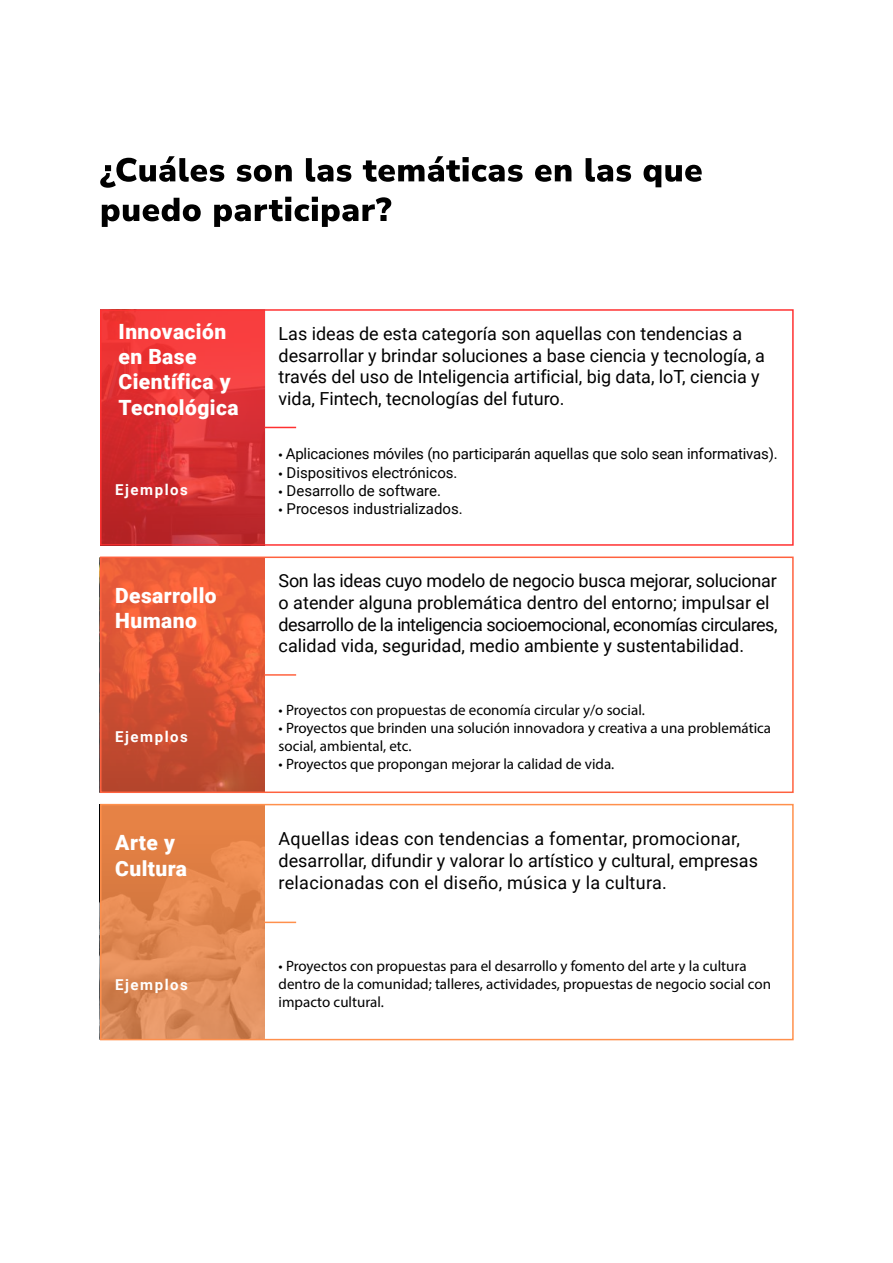
<style>
.page{position:relative;width:893px;height:1263px;background:#fff}
.page>*{position:absolute;margin:0;border:0;box-sizing:border-box;transform-origin:0 0}
.t1{font:900 21px/25.2px "Roboto";letter-spacing:.02em;color:#fff}
.t2{font:18px/21.6px "Roboto";color:#000}
.t3{font:15px/18px "Myriad Pro";color:#000}
.t4{font:15px "Roboto";letter-spacing:-.005em;color:#000}
.t5{font:700 15px "Roboto";letter-spacing:.1em;color:#fff}
.s1{font-family:"Myriad Pro"}
</style>
<div class="page">
<svg style="left:100px;top:156px;width:124px;height:32px"></svg>
<svg style="left:237px;top:165px;width:55px;height:17px"></svg>
<svg style="left:306px;top:158px;width:45px;height:24px"></svg>
<svg style="left:363px;top:156px;width:160px;height:26px"></svg>
<svg style="left:535px;top:165px;width:36px;height:17px"></svg>
<svg style="left:586px;top:158px;width:45px;height:24px"></svg>
<svg style="left:644px;top:165px;width:58px;height:22px"></svg>
<svg style="left:102px;top:198px;width:99px;height:29px"></svg>
<svg style="left:214px;top:197px;width:177px;height:30px"></svg>
<svg style="left:103px;top:559px;width:161px;height:231px;background:#da5535"></svg>
<svg style="left:103px;top:312px;width:161px;height:231px;background:#db3234"></svg>
<svg style="left:103px;top:807px;width:161px;height:230px;background:#e18750"></svg>
<hr style="left:264px;top:427px;width:32px;height:1px;background:#ff3131">
<div style="left:100px;top:309px;width:694px;height:237px;border:2px solid #ff3131"></div>
<div style="left:100px;top:556px;width:694px;height:237px;border:2px solid #ff623f"></div>
<div style="left:100px;top:804px;width:694px;height:236px;border:2px solid #ff904c"></div>
<hr style="left:264px;top:674px;width:32px;height:2px;background:#ff623f">
<hr style="left:264px;top:922px;width:32px;height:1px;background:#ff904c">
<p class="t1" style="left:119px;top:318px;width:122px">Innovación en Base<br>Científica y<br>Tecnológica</p>
<p class="t5" style="left:115px;top:479px;width:74px">Ejemplos</p>
<p class="t1" style="left:115px;top:582px;width:103px">Desarrollo<br>Humano</p>
<p class="t5" style="left:115px;top:726px;width:74px">Ejemplos</p>
<p class="t1" style="left:115px;top:829px;width:73px">Arte y<br>Cultura</p>
<p class="t5" style="left:115px;top:974px;width:74px">Ejemplos</p>
<p class="t2" style="left:279px;top:322px;width:488px">Las ideas de esta categoría son aquellas con tendencias a desarrollar y brindar soluciones a base ciencia y tecnología, a través del uso de Inteligencia artificial, big data, loT, ciencia y vida, Fintech, tecnologías del futuro.</p>
<p class="t4" style="left:279px;top:443px;width:501px"><span class="s1">•</span> Aplicaciones móviles (no participarán aquellas que solo sean informativas).</p>
<p class="t4" style="left:279px;top:462px;width:180px"><span class="s1">•</span> Dispositivos electrónicos.</p>
<p class="t4" style="left:279px;top:480px;width:164px"><span class="s1">•</span> Desarrollo de software.</p>
<p class="t4" style="left:279px;top:498px;width:186px"><span class="s1">•</span> Procesos industrializados.</p>
<p class="t2" style="left:279px;top:569px;width:500px">Son las ideas cuyo modelo de negocio busca mejorar, solucionar o atender alguna problemática dentro del entorno; impulsar el desarrollo de la inteligencia socioemocional, economías circulares, calidad vida, seguridad, medio ambiente y sustentabilidad.</p>
<p class="t3" style="left:279px;top:701px;width:368px">• Proyectos con propuestas de economía circular y/o social.</p>
<p class="t3" style="left:279px;top:719px;width:494px">• Proyectos que brinden una solución innovadora y creativa a una problemática social, ambiental, etc.</p>
<p class="t3" style="left:279px;top:755px;width:337px">• Proyectos que propongan mejorar la calidad de vida.</p>
<p class="t2" style="left:279px;top:827px;width:481px">Aquellas ideas con tendencias a fomentar, promocionar, desarrollar, difundir y valorar lo artístico y cultural, empresas relacionadas con el diseño, música y la cultura.</p>
<p class="t3" style="left:279px;top:957px;width:494px">• Proyectos con propuestas para el desarrollo y fomento del arte y la cultura dentro de la comunidad; talleres, actividades, propuestas de negocio social con impacto cultural.</p>
</div>
